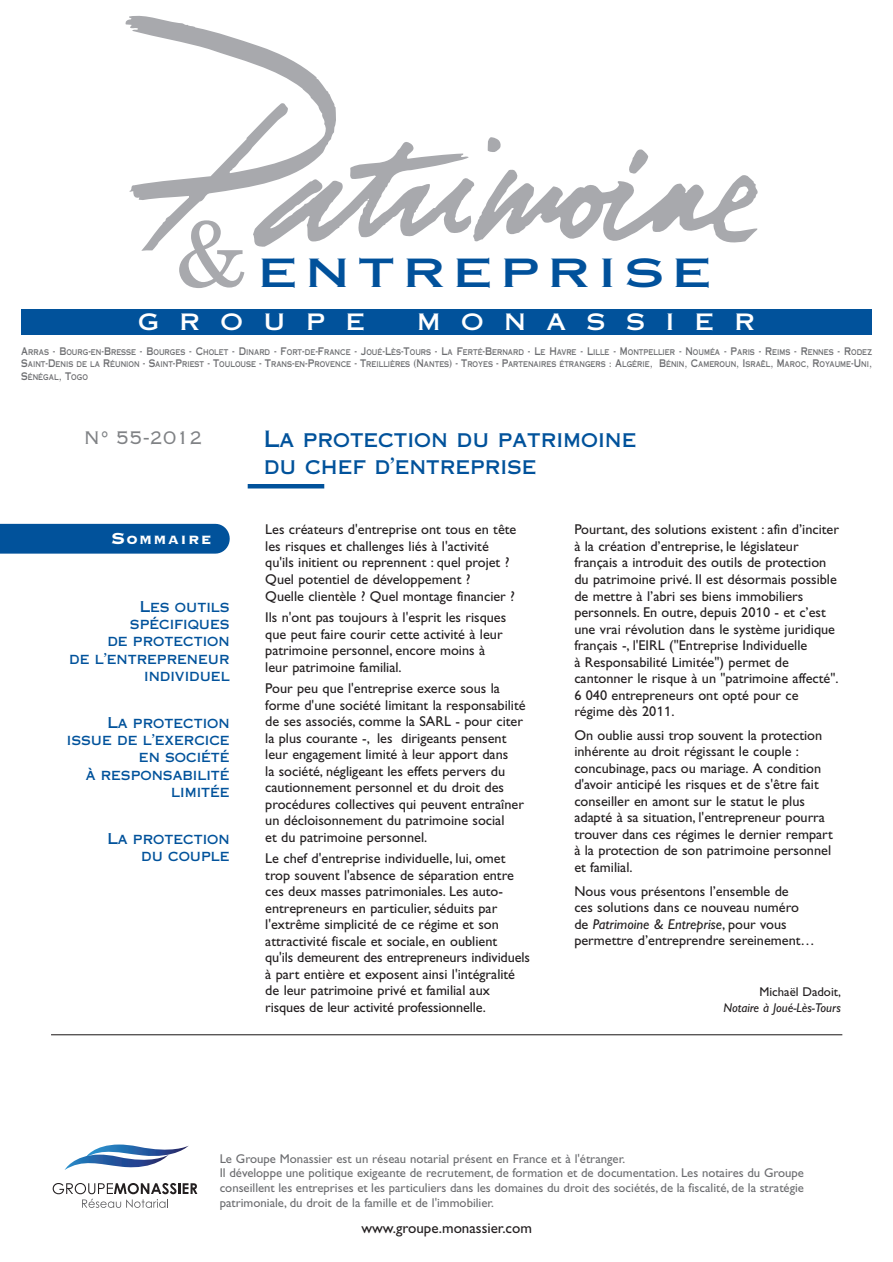
<style>
.page{position:relative;width:893px;height:1262px;background:#fff}
.page>*{position:absolute;margin:0;border:0;box-sizing:border-box;transform-origin:0 0}
.t1{font:90px "New Century Schlbk";color:#a8a9ad}
.t2{font:39px "Copperplate Thirty One AB";letter-spacing:.18em;color:#01519b;scale:1.2 1}
.t3{font:27px "Copperplate Thirty One AB";letter-spacing:.745em;color:#fff}
.t4{font:24px "Copperplate Thirty Two BC";color:#808285;scale:.9 1}
.t5{font:22.5px/27px "Copperplate Thirty One AB";color:#01529b;scale:.9 1}
.t6{font:15.75px "Copperplate Thirty Three BC";letter-spacing:.08em;color:#fff}
.t7{font:15px/17.2px "Copperplate Thirty One AB";color:#01529b;text-align:right;scale:.9 1}
.t8{font:15px "Gill Sans";color:#231f20}
.t9{font:14.25px/16.5px "Gill Sans";color:#231f20}
.t10{font:12.75px/14.7px "Gill Sans";color:#6c6d70}
.t11{font:italic 12.75px "Gill Sans";color:#231f20}
.t12{font:12.75px "Gill Sans";color:#231f20}
.t13{font:7.8px/12.8px "Copperplate Thirty One AB";color:#6c6d70;text-align:justify;scale:.75 1}
.s1{font-size:10.5px}
.s2{font-size:21px}
.s3{font-family:"Frutiger";font-size:13.5px}
.s4{font-style:italic}
</style>
<div class="page">
<div style="left:21px;top:309px;width:851px;height:25px;background:#01529b"></div>
<svg style="left:337px;top:137px;width:420px;height:106px"></svg>
<svg style="left:125px;top:16px;width:212px;height:235px"></svg>
<div style="left:0;top:524px;width:230px;height:29px;background:#01529b"></div>
<hr style="left:51px;top:1034px;width:791px;height:1px;background:#231f20">
<hr style="left:248px;top:484px;width:76px;height:4px;background:#01529b">
<svg style="left:53px;top:1183px;width:144px;height:24px"></svg>
<img style="left:85px;top:1144px;width:104px;height:15px">
<h1 class="t1" style="left:174px;top:220px;width:75px">&amp;</h1>
<h2 class="t2" style="left:258px;top:250px;width:379px">ENTREPRISE</h2>
<h3 class="t3" style="left:138px;top:305px;width:228px">groupe</h3>
<h3 class="t3" style="left:417px;top:305px;width:340px">monassier</h3>
<p class="t13" style="left:21px;top:345px;width:1135px"><span class="s1">A</span>RRAS <span class="s1">- B</span>OURG<span class="s1">-</span>EN<span class="s1">-B</span>RESSE <span class="s1">- B</span>OURGES <span class="s1">- C</span>HOLET <span class="s1">- D</span>INARD <span class="s1">- F</span>ORT<span class="s1">-</span>DE<span class="s1">-F</span>RANCE <span class="s1">- J</span>OUÉ<span class="s1">-L</span>ÈS<span class="s1">-T</span>OURS <span class="s1">- L</span>A <span class="s1">F</span>ERTÉ<span class="s1">-B</span>ERNARD <span class="s1">- L</span>E <span class="s1">H</span>AVRE <span class="s1">- L</span>ILLE <span class="s1">- M</span>ONTPELLIER <span class="s1">- N</span>OUMÉA <span class="s1">- P</span>ARIS <span class="s1">- R</span>EIMS <span class="s1">- R</span>ENNES <span class="s1">- R</span>ODEZ <span class="s1">S</span>AINT<span class="s1">-D</span>ENIS DE LA <span class="s1">R</span>ÉUNION <span class="s1">- S</span>AINT<span class="s1">-P</span>RIEST <span class="s1">- T</span>OULOUSE <span class="s1">- T</span>RANS<span class="s1">-</span>EN<span class="s1">-P</span>ROVENCE <span class="s1">- T</span>REILLIÈRES <span class="s1">(N</span>ANTES<span class="s1">) - T</span>ROYES <span class="s1">- P</span>ARTENAIRES ÉTRANGERS <span class="s1">: A</span>LGÉRIE<span class="s1">, B</span>ÉNIN<span class="s1">, C</span>AMEROUN<span class="s1">, I</span>SRAËL<span class="s1">, M</span>AROC<span class="s1">, R</span>OYAUME<span class="s1">-U</span>NI<span class="s1">, S</span>ÉNÉGAL<span class="s1">, T</span>OGO</p>
<h3 class="t4" style="left:84px;top:422px;width:134px">N° 55-2012</h3>
<p class="t6" style="left:111px;top:529px;width:101px"><span class="s2">S</span>OMMAIRE</p>
<p class="t7" style="left:69px;top:598px;width:180px">Les outils spécifiques<br>de protection<br>de l’entrepreneur individuel</p>
<p class="t7" style="left:67px;top:714px;width:182px">La protection issue de l’exercice en société<br>à responsabilité limitée</p>
<p class="t7" style="left:107px;top:830px;width:137px">La protection du couple</p>
<h3 class="t5" style="left:264px;top:425px;width:415px">La protection du patrimoine du chef d’entreprise</h3>
<p class="t9" style="left:265px;top:523px;width:253px">Les créateurs d'entreprise ont tous en tête les risques et challenges liés à l'activité qu'ils initient ou reprennent : quel projet ?<br>Quel potentiel de développement ?<br>Quelle clientèle ? Quel montage financier ?</p>
<p class="t9" style="left:265px;top:610px;width:242px">Ils n'ont pas toujours à l'esprit les risques que peut faire courir cette activité à leur patrimoine personnel, encore moins à leur patrimoine familial.</p>
<p class="t9" style="left:265px;top:682px;width:262px">Pour peu que l'entreprise exerce sous la forme d'une société limitant la responsabilité de ses associés, comme la SARL - pour citer la plus courante -, les dirigeants pensent leur engagement limité à leur apport dans<br>la société, négligeant les effets pervers du cautionnement personnel et du droit des procédures collectives qui peuvent entraîner un décloisonnement du patrimoine social<br>et du patrimoine personnel.</p>
<p class="t9" style="left:265px;top:852px;width:266px">Le chef d'entreprise individuelle, lui, omet trop souvent l'absence de séparation entre ces deux masses patrimoniales. Les auto&shy;entrepreneurs en particulier, séduits par l'extrême simplicité de ce régime et son attractivité fiscale et sociale, en oublient<br>qu'ils demeurent des entrepreneurs individuels à part entière et exposent ainsi l'intégralité de leur patrimoine privé et familial aux risques de leur activité professionnelle.</p>
<p class="t9" style="left:574px;top:523px;width:266px">Pourtant, des solutions existent : afin d’inciter à la création d’entreprise, le législateur français a introduit des outils de protection du patrimoine privé. Il est désormais possible de mettre à l’abri ses biens immobiliers personnels. En outre, depuis 20<span class="s3">1</span>0 - et c’est une vrai révolution dans le système juridique français -, l'EIRL ("Entreprise Individuelle<br>à Responsabilité Limitée") permet de cantonner le risque à un "patrimoine affecté".<br>6 040 entrepreneurs ont opté pour ce régime dès 20<span class="s3">11</span>.</p>
<p class="t9" style="left:574px;top:728px;width:260px">On oublie aussi trop souvent la protection inhérente au droit régissant le couple : concubinage, pacs ou mariage. A condition d'avoir anticipé les risques et de s'être fait conseiller en amont sur le statut le plus adapté à sa situation, l'entrepreneur pourra trouver dans ces régimes le dernier rempart à la protection de son patrimoine personnel et familial.</p>
<p class="t9" style="left:574px;top:884px;width:242px">Nous vous présentons l’ensemble de<br>ces solutions dans ce nouveau numéro de <span class="s4">Patrimoine &amp; Entreprise</span>, pour vous permettre d’entreprendre sereinement…</p>
<p class="t12" style="left:759px;top:987px;width:83px">Michaël Dadoit,</p>
<p class="t11" style="left:723px;top:1003px;width:119px">Notaire à Joué-Lès-Tours</p>
<p class="t10" style="left:220px;top:1152px;width:586px">Le Groupe Monassier est un réseau notarial présent en France et à l'étranger.<br>Il développe une politique exigeante de recrutement, de formation et de documentation. Les notaires du Groupe conseillent les entreprises et les particuliers dans les domaines du droit des sociétés, de la fiscalité, de la stratégie patrimoniale, du droit de la famille et de l'immobilier.</p>
<p class="t8" style="left:361px;top:1223px;width:172px">www.groupe.monassier.com</p>
</div>
